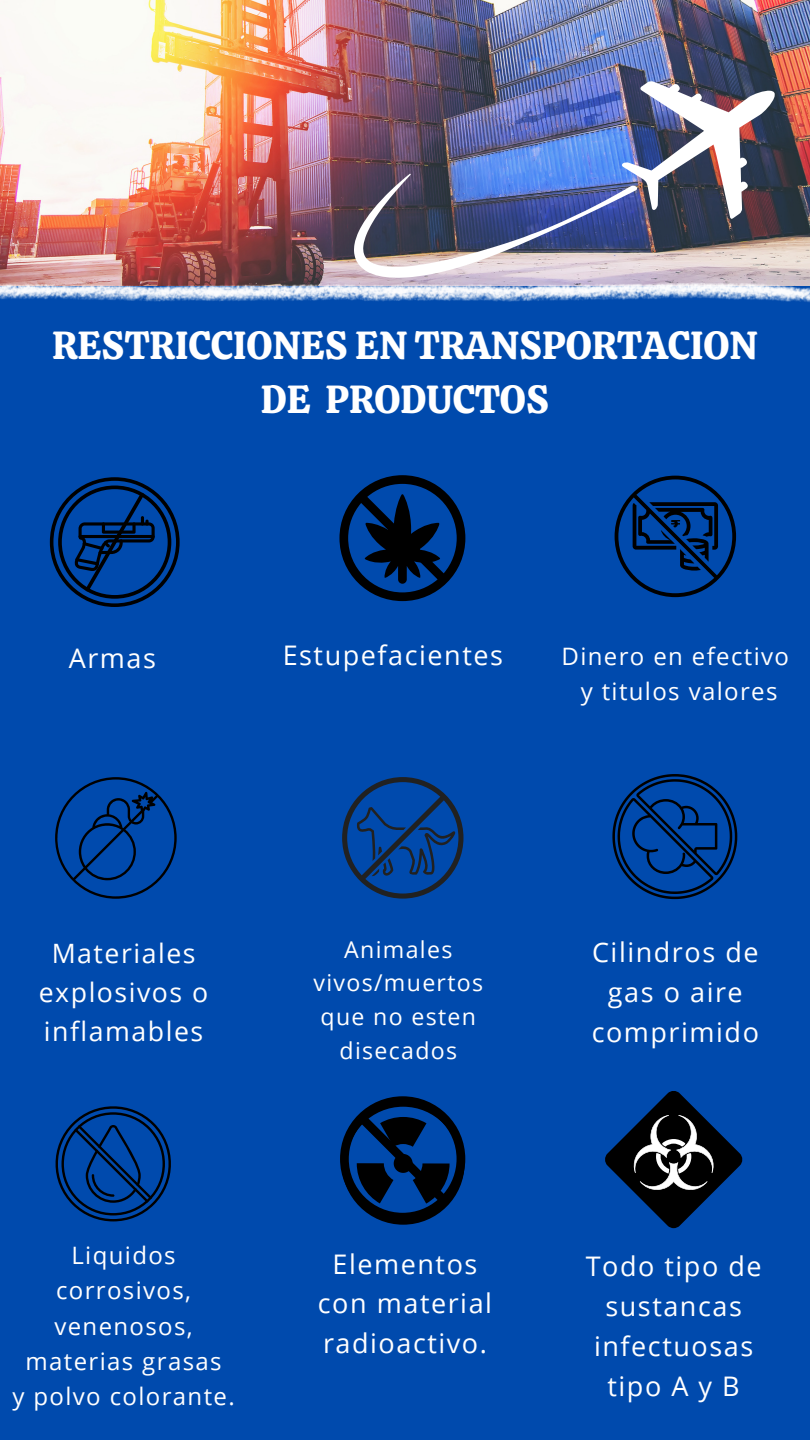
<style>
.page{position:relative;width:810px;height:1440px;background:#004aad}
.page>*{position:absolute;margin:0;border:0;box-sizing:border-box;transform-origin:0 0}
.t1{font:39px/54px "Calistoga";color:#fff;text-align:center}
.t2{font:27px/39.8px "Open Sans";letter-spacing:.055em;color:#fff;text-align:center}
.t3{font:26.7px/39px "Open Sans";letter-spacing:.055em;color:#fff;text-align:center}
.t4{font:24px/35.2px "Open Sans";letter-spacing:.055em;color:#fff;text-align:center}
.t5{font:23.1px/33.8px "Open Sans";letter-spacing:.055em;color:#fff;text-align:center}
</style>
<div class="page">
<img style="left:0;top:0;width:810px;height:283px">
<svg style="left:50px;top:477px;width:130px;height:130px"></svg>
<svg style="left:340px;top:476px;width:125px;height:125px"></svg>
<svg style="left:615px;top:476px;width:121px;height:121px"></svg>
<svg style="left:55px;top:777px;width:122px;height:122px"></svg>
<div style="left:342px;top:777px;width:121px;height:122px;border:5px solid #212121;border-radius:50%"></div>
<svg style="left:356px;top:795px;width:99px;height:86px"></svg>
<svg style="left:0;top:283px;width:810px;height:20px"></svg>
<svg style="left:612px;top:774px;width:125px;height:125px"></svg>
<svg style="left:55px;top:1106px;width:116px;height:115px"></svg>
<img style="left:354px;top:81px;width:421px;height:197px">
<svg style="left:340px;top:1097px;width:125px;height:127px"></svg>
<svg style="left:605px;top:1091px;width:138px;height:137px"></svg>
<p class="t1" style="left:52px;top:319px;width:707px">RESTRICCIONES EN TRANSPORTACION<br>DE PRODUCTOS</p>
<p class="t2" style="left:69px;top:638px;width:89px">Armas</p>
<p class="t2" style="left:283px;top:635px;width:222px">Estupefacientes</p>
<h1 class="t4" style="left:562px;top:638px;width:229px">Dinero en efectivo</h1>
<p class="t4" style="left:581px;top:673px;width:198px">y titulos valores</p>
<p class="t3" style="left:39px;top:933px;width:171px">Materiales explosivos o inflamables</p>
<p class="t5" style="left:313px;top:932px;width:171px">Animales vivos/muertos</p>
<h2 class="t5" style="left:321px;top:999px;width:157px">que no esten disecados</h2>
<h2 class="t2" style="left:592px;top:932px;width:169px">Cilindros de gas o aire comprimido</h2>
<p class="t4" style="left:71px;top:1237px;width:106px">Liquidos</p>
<p class="t4" style="left:56px;top:1272px;width:137px">corrosivos,</p>
<p class="t4" style="left:26px;top:1308px;width:198px">venenosos, materias grasas</p>
<p class="t4" style="left:12px;top:1378px;width:224px">y polvo colorante.</p>
<p class="t2" style="left:318px;top:1243px;width:176px">Elementos con material radioactivo.</p>
<h2 class="t2" style="left:586px;top:1246px;width:177px">Todo tipo de sustancas infectuosas tipo A y B</h2>
</div>
